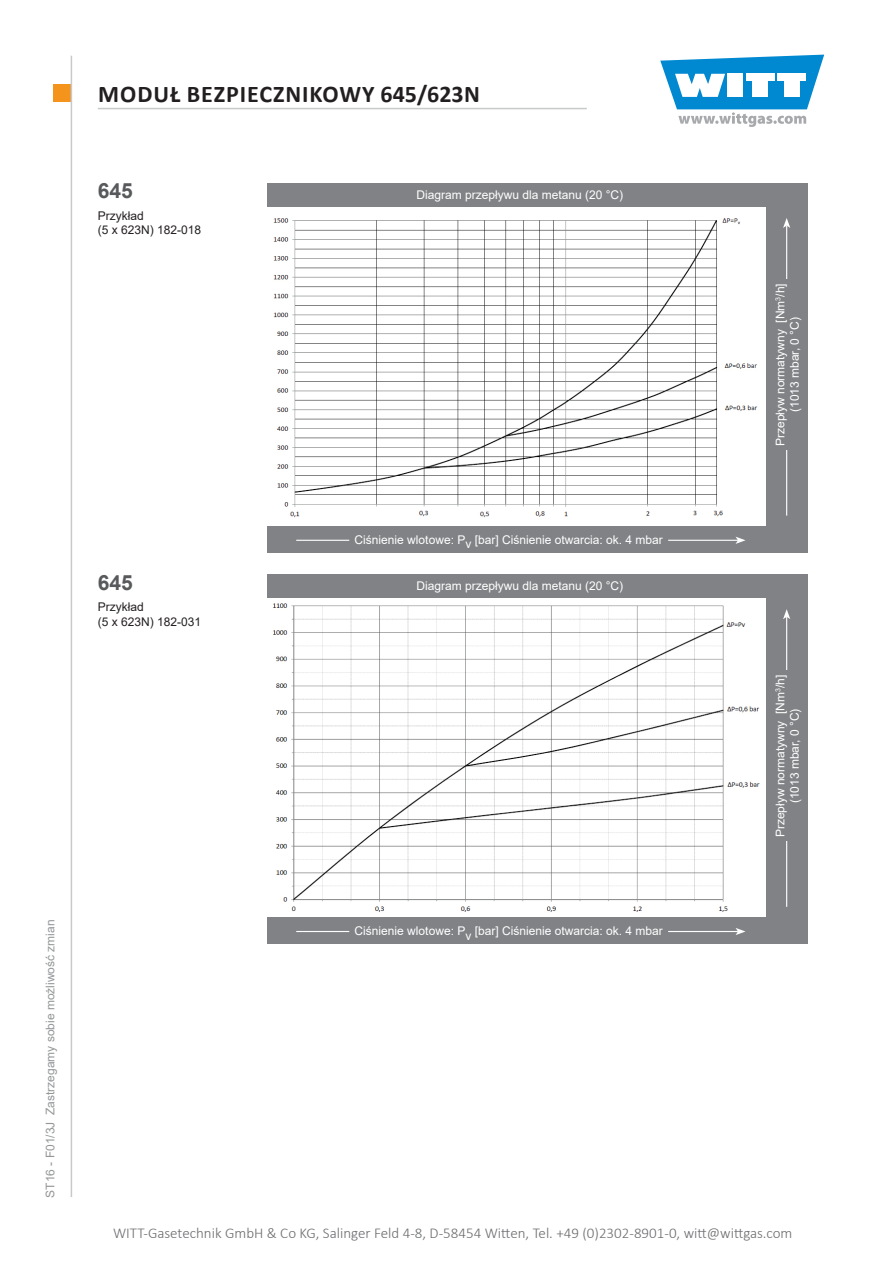
<style>
.page{position:relative;width:893px;height:1263px;background:#fff}
.page>*{position:absolute;margin:0;border:0;box-sizing:border-box;transform-origin:0 0}
.t1{font:700 24px "Calibri";letter-spacing:.04em;color:#231f20}
.t2{font:700 21px "Arial";color:#58595b}
.t3{font:300 15px "Calibri";color:#6b6c6f}
.t4{font:12px/14.4px "Arial";color:#fff;text-align:center}
.t5{font:12px/14.4px "Arial";color:#231f20}
.t6{font:12px "Arial";color:#949698}
</style>
<div class="page">
<div style="left:53px;top:85px;width:17px;height:17px;background:#f5941d"></div>
<svg style="left:660px;top:55px;width:164px;height:72px"></svg>
<hr style="left:71px;top:56px;width:1px;height:1141px;background:#c7c9cb">
<hr style="left:98px;top:108px;width:489px;height:1px;background:#c7c9cb">
<div style="left:268px;top:574px;width:540px;height:370px;background:#808285"></div>
<div style="left:264px;top:598px;width:501px;height:319px;background:#fff"></div>
<hr style="left:296px;top:931px;width:442px;height:1px;background:#fff">
<svg style="left:736px;top:928px;width:10px;height:7px"></svg>
<hr style="left:786px;top:617px;width:1px;height:290px;background:#fff">
<svg style="left:783px;top:609px;width:7px;height:10px"></svg>
<div style="left:350px;top:921px;width:317px;height:20px;background:#808285"></div>
<img style="left:273px;top:603px;width:487px;height:309px">
<div style="left:268px;top:183px;width:540px;height:370px;background:#808285"></div>
<div style="left:264px;top:207px;width:501px;height:319px;background:#fff"></div>
<hr style="left:296px;top:540px;width:442px;height:1px;background:#fff">
<svg style="left:736px;top:537px;width:10px;height:7px"></svg>
<hr style="left:786px;top:226px;width:1px;height:290px;background:#fff">
<svg style="left:783px;top:218px;width:7px;height:10px"></svg>
<div style="left:350px;top:529px;width:317px;height:21px;background:#808285"></div>
<img style="left:273px;top:218px;width:485px;height:300px">
<p class="t6" style="left:42px;top:1197px;width:280px;rotate:-90deg">ST16 - F01/3J Zastrzegamy sobie możliwość zmian</p>
<h1 class="t1" style="left:98px;top:77px;width:383px">MODUŁ BEZPIECZNIKOWY 645/623N</h1>
<p class="t2" style="left:98px;top:176px;width:37px">645</p>
<p class="t5" style="left:98px;top:208px;width:105px">Przykład<br>(5 x 623N) 182-018</p>
<p class="t2" style="left:98px;top:567px;width:37px">645</p>
<p class="t5" style="left:98px;top:600px;width:105px">Przykład<br>(5 x 623N) 182-031</p>
<p class="t4" style="left:416px;top:187px;width:208px">Diagram przepływu dla metanu (20 °C)</p>
<p class="t4" style="left:355px;top:532px;width:310px">Ciśnienie wlotowe: Pv [bar] Ciśnienie otwarcia: ok. 4 mbar</p>
<p class="t4" style="left:416px;top:579px;width:208px">Diagram przepływu dla metanu (20 °C)</p>
<p class="t4" style="left:355px;top:924px;width:310px">Ciśnienie wlotowe: Pv [bar] Ciśnienie otwarcia: ok. 4 mbar</p>
<p class="t4" style="left:773px;top:446px;width:164px;rotate:-90deg">Przepływ normatywny [Nm<sup>3</sup>/h] (1013 mbar, 0 °C)</p>
<p class="t4" style="left:773px;top:837px;width:164px;rotate:-90deg">Przepływ normatywny [Nm<sup>3</sup>/h] (1013 mbar, 0 °C)</p>
<p class="t3" style="left:113px;top:1224px;width:681px">WITT-Gasetechnik GmbH &amp; Co KG, Salinger Feld 4-8, D-58454 Witten, Tel. +49 (0)2302-8901-0, witt@wittgas.com</p>
</div>
